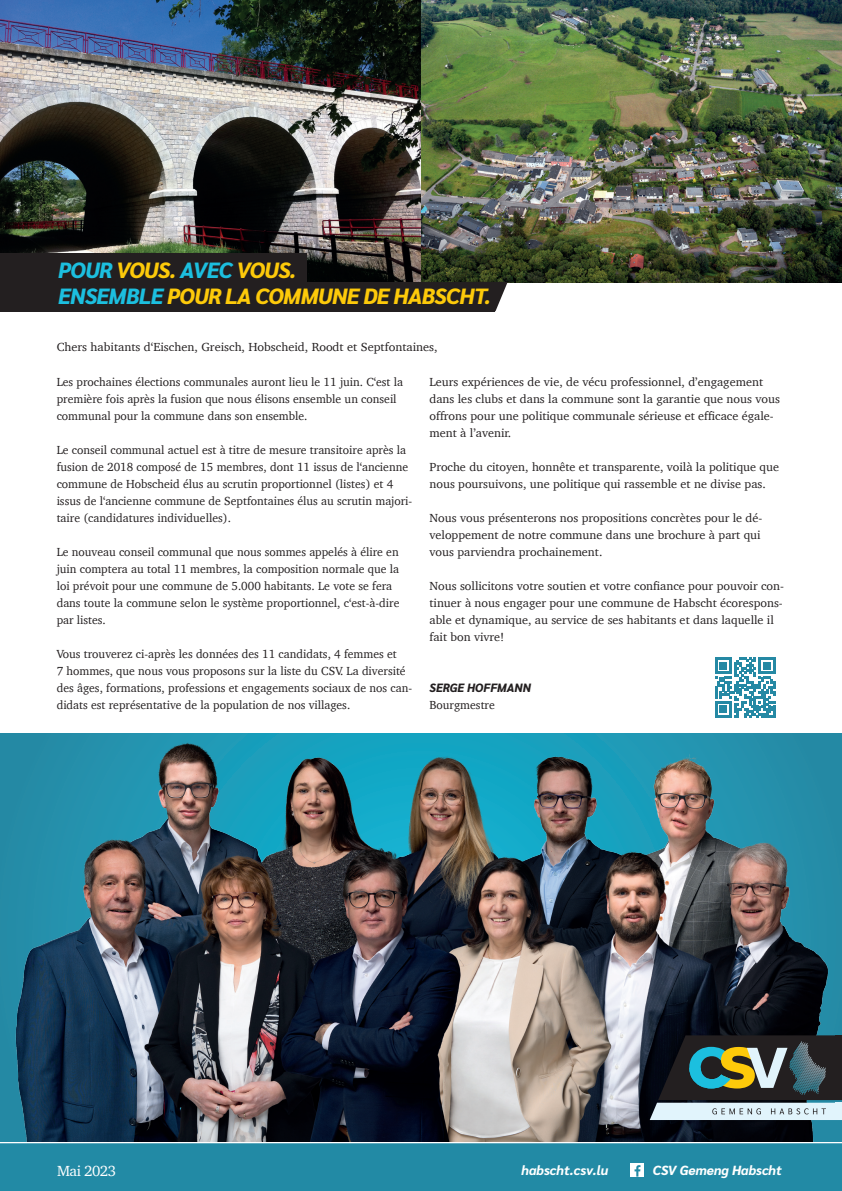
<style>
.page{position:relative;width:842px;height:1191px;background:#fff}
.page>*{position:absolute;margin:0;border:0;box-sizing:border-box;transform-origin:0 0}
.t1{font:italic 800 22px/26.4px "Sarabun";letter-spacing:-.03em;color:#fdca0a}
.t2{font:15px "Charter";letter-spacing:-.03em;color:#fff}
.t3{font:italic 800 13.2px "Sarabun";color:#fff}
.t4{font:12px/17px "Charter";color:#231f20}
.t5{font:italic 800 12px "Sarabun";color:#231f20}
.s1{color:#1cbfdf}
</style>
<div class="page">
<div style="left:0;top:1141px;width:842px;height:50px;background:#228aa5"></div>
<img style="left:0;top:733px;width:842px;height:408px">
<img style="left:0;top:0;width:842px;height:282px">
<div style="left:630px;top:1162px;width:14px;height:14px;background:#fff"></div>
<svg style="left:634px;top:1165px;width:6px;height:11px"></svg>
<svg style="left:495px;top:282px;width:13px;height:29px"></svg>
<div style="left:0;top:253px;width:306px;height:29px;background:#231f20"></div>
<div style="left:0;top:282px;width:495px;height:29px;background:#231f20"></div>
<svg style="left:650px;top:1035px;width:192px;height:85px;background:#596562"></svg>
<svg style="left:715px;top:657px;width:60px;height:61px"></svg>
<h1 class="t1" style="left:58px;top:257px;width:434px"><span class="s1">POUR</span> VOUS. <span class="s1">AVEC</span> VOUS.<br><span class="s1">ENSEMBLE</span> POUR LA COMMUNE DE HABSCHT.</h1>
<p class="t4" style="left:57px;top:338px;width:382px">Chers habitants d‘Eischen, Greisch, Hobscheid, Roodt et Septfontaines,</p>
<p class="t4" style="left:57px;top:373px;width:348px">Les prochaines élections communales auront lieu le 11 juin. C‘est la première fois après la fusion que nous élisons ensemble un conseil communal pour la commune dans son ensemble.</p>
<p class="t4" style="left:57px;top:441px;width:357px">Le conseil communal actuel est à titre de mesure transitoire après la fusion de 2018 composé de 15 membres, dont 11 issus de l‘ancienne commune de Hobscheid élus au scrutin proportionnel (listes) et 4 issus de l‘ancienne commune de Septfontaines élus au scrutin majori&shy;taire (candidatures individuelles).</p>
<p class="t4" style="left:57px;top:543px;width:344px">Le nouveau conseil communal que nous sommes appelés à élire en juin comptera au total 11 membres, la composition normale que la loi prévoit pour une commune de 5.000 habitants. Le vote se fera dans toute la commune selon le système proportionnel, c‘est-à-dire par listes.</p>
<p class="t4" style="left:57px;top:645px;width:357px">Vous trouverez ci-après les données des 11 candidats, 4 femmes et<br>7 hommes, que nous vous proposons sur la liste du CSV. La diversité des âges, formations, professions et engagements sociaux de nos can&shy;didats est représentative de la population de nos villages.</p>
<p class="t4" style="left:429px;top:373px;width:352px">Leurs expériences de vie, de vécu professionnel, d’engagement dans les clubs et dans la commune sont la garantie que nous vous offrons pour une politique communale sérieuse et efficace égale&shy;ment à l’avenir.</p>
<p class="t4" style="left:429px;top:458px;width:351px">Proche du citoyen, honnête et transparente, voilà la politique que nous poursuivons, une politique qui rassemble et ne divise pas.</p>
<p class="t4" style="left:429px;top:509px;width:334px">Nous vous présenterons nos propositions concrètes pour le dé&shy;veloppement de notre commune dans une brochure à part qui vous parviendra prochainement.</p>
<p class="t4" style="left:429px;top:577px;width:356px">Nous sollicitons votre soutien et votre confiance pour pouvoir con&shy;tinuer à nous engager pour une commune de Habscht écorespons&shy;able et dynamique, au service de ses habitants et dans laquelle il fait bon vivre!</p>
<p class="t5" style="left:429px;top:681px;width:103px">SERGE HOFFMANN</p>
<p class="t4" style="left:429px;top:696px;width:67px">Bourgmestre</p>
<p class="t2" style="left:57px;top:1158px;width:61px">Mai 2023</p>
<p class="t3" style="left:522px;top:1162px;width:88px">habscht.csv.lu</p>
<p class="t3" style="left:653px;top:1162px;width:131px">CSV Gemeng Habscht</p>
</div>
